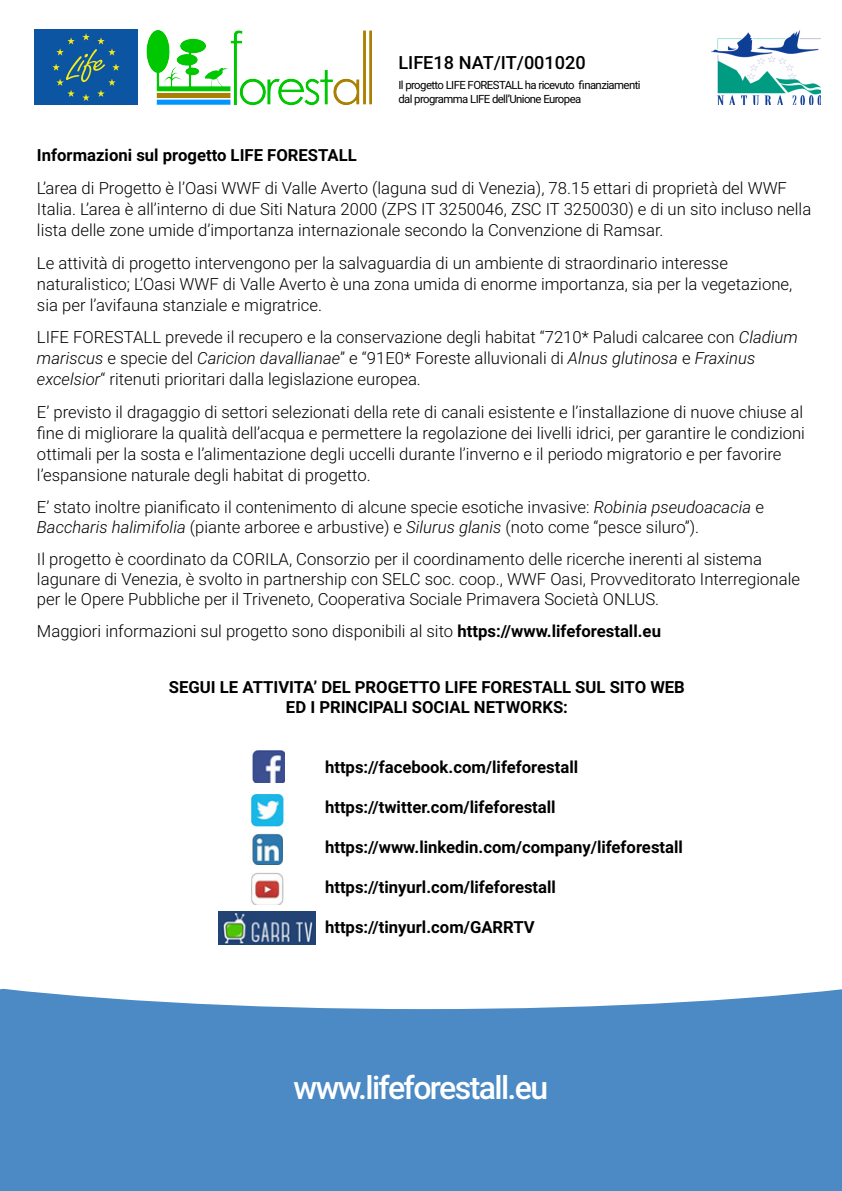
<style>
.page{position:relative;width:842px;height:1191px;background:#fff}
.page>*{position:absolute;margin:0;border:0;box-sizing:border-box;transform-origin:0 0}
.t1{font:500 32px "Roboto";letter-spacing:-.05em;color:#fff}
.t2{font:500 18.1px "Roboto";color:#000}
.t3{font:300 16.7px/20.9px "Roboto";color:#000}
.t4{font:700 16.7px "Roboto";color:#000}
.t5{font:11.3px/13.6px "Roboto";letter-spacing:-.05em;color:#000}
.s1{font-style:italic}
.s2{font-weight:700}
</style>
<div class="page">
<div style="left:0;top:1009px;width:842px;height:182px;background:#4b8ac4"></div>
<svg style="left:0;top:988px;width:842px;height:21px"></svg>
<img style="left:251px;top:749px;width:34px;height:33px">
<img style="left:252px;top:794px;width:32px;height:32px">
<img style="left:252px;top:832px;width:31px;height:32px">
<img style="left:251px;top:873px;width:32px;height:31px">
<img style="left:218px;top:911px;width:98px;height:33px">
<img style="left:147px;top:30px;width:225px;height:76px">
<img style="left:711px;top:30px;width:110px;height:75px">
<img style="left:34px;top:30px;width:104px;height:75px">
<p class="t2" style="left:398px;top:50px;width:189px">LIFE18 NAT/IT/001020</p>
<p class="t5" style="left:398px;top:78px;width:244px">Il progetto LIFE FORESTALL ha ricevuto finanziamenti dal programma LIFE dell’Unione Europea</p>
<p class="t4" style="left:37px;top:144px;width:321px">Informazioni sul progetto LIFE FORESTALL</p>
<p class="t3" style="left:37px;top:177px;width:776px">L’area di Progetto è l’Oasi WWF di Valle Averto (laguna sud di Venezia), 78.15 ettari di proprietà del WWF<br>Italia. L’area è all’interno di due Siti Natura 2000 (ZPS IT 3250046, ZSC IT 3250030) e di un sito incluso nella lista delle zone umide d’importanza internazionale secondo la Convenzione di Ramsar.</p>
<p class="t3" style="left:37px;top:252px;width:757px">Le attività di progetto intervengono per la salvaguardia di un ambiente di straordinario interesse naturalistico; L’Oasi WWF di Valle Averto è una zona umida di enorme importanza, sia per la vegetazione, sia per l’avifauna stanziale e migratrice.</p>
<p class="t3" style="left:37px;top:326px;width:762px">LIFE FORESTALL prevede il recupero e la conservazione degli habitat “7210* Paludi calcaree con <span class="s1">Cladium mariscus</span> e specie del <span class="s1">Caricion davallianae</span>” e “91E0* Foreste alluvionali di <span class="s1">Alnus glutinosa</span> e <span class="s1">Fraxinus excelsior</span>“ ritenuti prioritari dalla legislazione europea.</p>
<p class="t3" style="left:37px;top:401px;width:769px">E’ previsto il dragaggio di settori selezionati della rete di canali esistente e l’installazione di nuove chiuse al fine di migliorare la qualità dell’acqua e permettere la regolazione dei livelli idrici, per garantire le condizioni ottimali per la sosta e l’alimentazione degli uccelli durante l’inverno e il periodo migratorio e per favorire l’espansione naturale degli habitat di progetto.</p>
<p class="t3" style="left:37px;top:496px;width:728px;line-height:20px">E’ stato inoltre pianificato il contenimento di alcune specie esotiche invasive: <span class="s1">Robinia pseudoacacia</span> e<br><span class="s1">Baccharis halimifolia</span> (piante arboree e arbustive) e <span class="s1">Silurus glanis</span> (noto come “pesce siluro”).</p>
<p class="t3" style="left:37px;top:548px;width:765px;line-height:20px">Il progetto è coordinato da CORILA, Consorzio per il coordinamento delle ricerche inerenti al sistema lagunare di Venezia, è svolto in partnership con SELC soc. coop., WWF Oasi, Provveditorato Interregionale per le Opere Pubbliche per il Triveneto, Cooperativa Sociale Primavera Società ONLUS.</p>
<p class="t3" style="left:37px;top:620px;width:625px">Maggiori informazioni sul progetto sono disponibili al sito <span class="s2">https://www.lifeforestall.eu</span></p>
<p class="t4" style="left:169px;top:675px;width:517px">SEGUI LE ATTIVITA’ DEL PROGETTO LIFE FORESTALL SUL SITO WEB</p>
<p class="t4" style="left:286px;top:695px;width:284px">ED I PRINCIPALI SOCIAL NETWORKS:</p>
<p class="t4" style="left:325px;top:755px;width:255px">https://facebook.com/lifeforestall</p>
<p class="t4" style="left:325px;top:795px;width:232px">https://twitter.com/lifeforestall</p>
<p class="t4" style="left:325px;top:835px;width:359px">https://www.linkedin.com/company/lifeforestall</p>
<p class="t4" style="left:325px;top:875px;width:233px">https://tinyurl.com/lifeforestall</p>
<p class="t4" style="left:325px;top:915px;width:211px">https://tinyurl.com/GARRTV</p>
<p class="t1" style="left:294px;top:1065px;width:256px">www.lifeforestall.eu</p>
</div>
